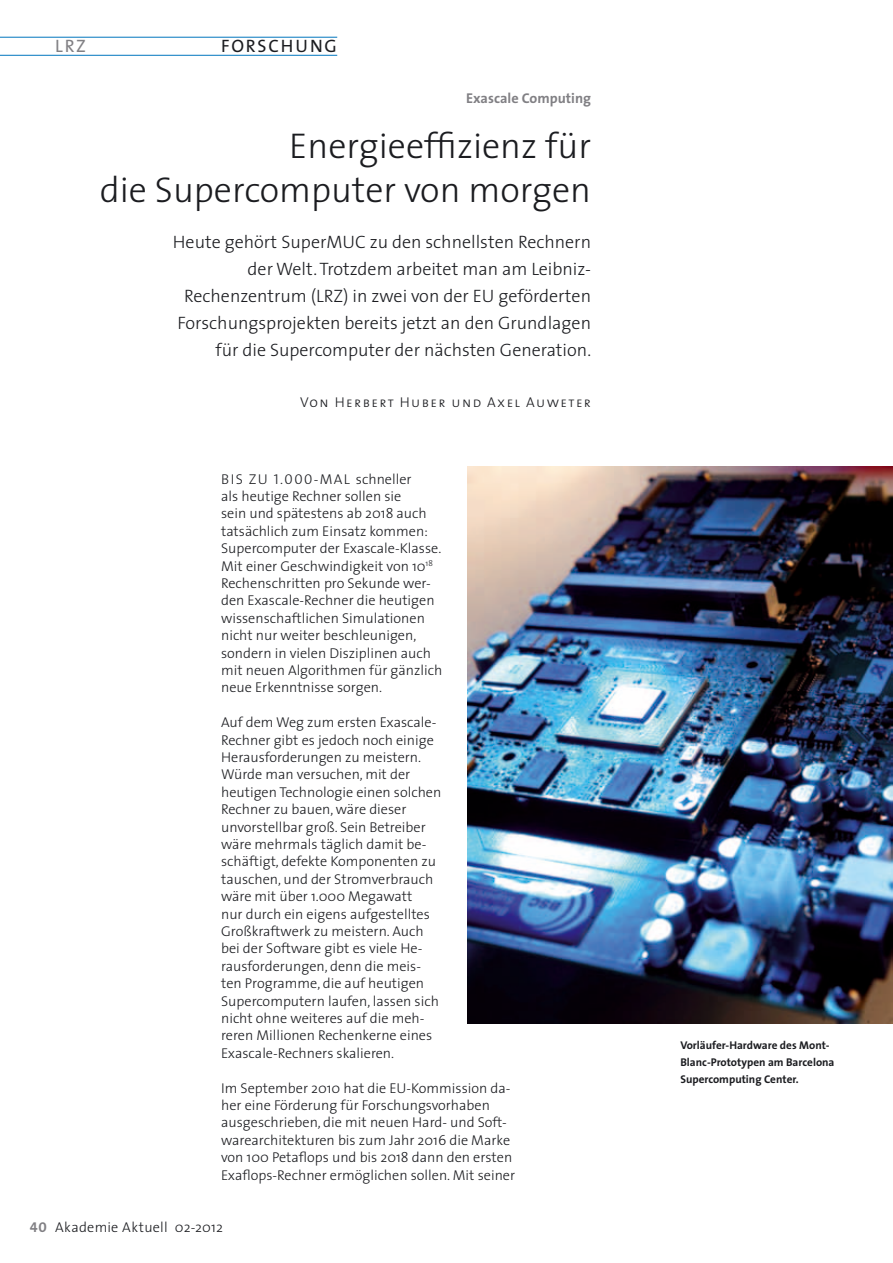
<style>
.page{position:relative;width:893px;height:1263px;background:#fff}
.page>*{position:absolute;margin:0;border:0;box-sizing:border-box;transform-origin:0 0}
.t1{font:300 36px/43.2px "The Sans";color:#1b1c20;text-align:right}
.t2{font:300 18px/27px "The Sans";color:#1b1c20;text-align:right}
.t3{font:18px "The Sans";letter-spacing:.1em;color:#1b1c20}
.t4{font:18px "The Sans";color:#818084}
.t5{font:300 14.25px/17.4px "The Sans";color:#1b1c20}
.t6{font:14.25px "The Sans Light Caps";letter-spacing:.1em;color:#1b1c20}
.t7{font:300 14.25px "The Sans";letter-spacing:.02em;color:#1b1c20}
.t8{font:700 14.25px "The Sans";color:#818084}
.t9{font:700 11.25px/17.1px "The Sans";color:#1b1c20}
.s1{font-family:"The Sans Light Caps";font-weight:400}
.s2{font-family:"The Sans Bold Caps";font-weight:400;color:#818084}
</style>
<div class="page">
<hr style="left:0;top:55px;width:337px;height:1px;background:#0076be">
<hr style="left:0;top:37px;width:337px;height:1px;background:#0076be">
<img style="left:468px;top:466px;width:425px;height:557px">
<p class="t4" style="left:55px;top:31px;width:32px">LRZ</p>
<p class="t3" style="left:221px;top:31px;width:117px">FORSCHUNG</p>
<p class="t8" style="left:466px;top:86px;width:126px">Exascale Computing</p>
<h1 class="t1" style="left:100px;top:124px;width:493px">Energieeffizienz für<br>die Supercomputer von morgen</h1>
<p class="t2" style="left:173px;top:228px;width:420px">Heute gehört SuperMUC zu den schnellsten Rechnern der Welt. Trotzdem arbeitet man am Leibniz-Rechenzentrum (LRZ) in zwei von der EU geförderten Forschungsprojekten bereits jetzt an den Grundlagen für die Supercomputer der nächsten Generation.</p>
<p class="t6" style="left:300px;top:391px;width:292px">Von Herbert Huber und Axel Auweter</p>
<p class="t5" style="left:221px;top:470px;width:223px">Bis zu <span class="s1">1.000</span>-mal schneller<br>als heutige Rechner sollen sie<br>sein und spätestens ab 2018 auch tatsächlich zum Einsatz kommen:<br>Supercomputer der Exascale-Klasse.<br>Mit einer Geschwindigkeit von 10<sup>18<br></sup>Rechenschritten pro Sekunde wer&shy;den Exascale-Rechner die heutigen wissenschaftlichen Simulationen nicht nur weiter beschleunigen, sondern in vielen Disziplinen auch mit neuen Algorithmen für gänzlich neue Erkenntnisse sorgen.</p>
<p class="t5" style="left:221px;top:713px;width:222px">Auf dem Weg zum ersten Exascale-Rechner gibt es jedoch noch einige Herausforderungen zu meistern.<br>Würde man versuchen, mit der heutigen Technologie einen solchen Rechner zu bauen, wäre dieser unvorstellbar groß. Sein Betreiber wäre mehrmals täglich damit be&shy;schäftigt, defekte Komponenten zu tauschen, und der Stromverbrauch wäre mit über 1.000 Megawatt<br>nur durch ein eigens aufgestelltes Großkraftwerk zu meistern. Auch bei der Software gibt es viele He&shy;rausforderungen, denn die meis&shy;ten Programme, die auf heutigen Supercomputern laufen, lassen sich nicht ohne weiteres auf die meh&shy;reren Millionen Rechenkerne eines Exascale-Rechners skalieren.</p>
<p class="t5" style="left:221px;top:1079px;width:296px">I m September 2010 hat die EU-Kommission da&shy;her eine Förderung für Forschungsvorhaben ausgeschrieben, die mit neuen Hard- und Soft&shy;warearchitekturen bis zum Jahr 2016 die Marke von 100 Petaflops und bis 2018 dann den ersten Exaflops-Rechner ermöglichen sollen. Mit seiner</p>
<p class="t7" style="left:30px;top:1215px;width:194px"><span class="s2">40</span> Akademie Aktuell 02-2012</p>
<p class="t9" style="left:680px;top:1036px;width:156px">Vorläufer-Hardware des Mont-<br>Blanc-Prototypen am Barcelona<br>Supercomputing Center.</p>
</div>
